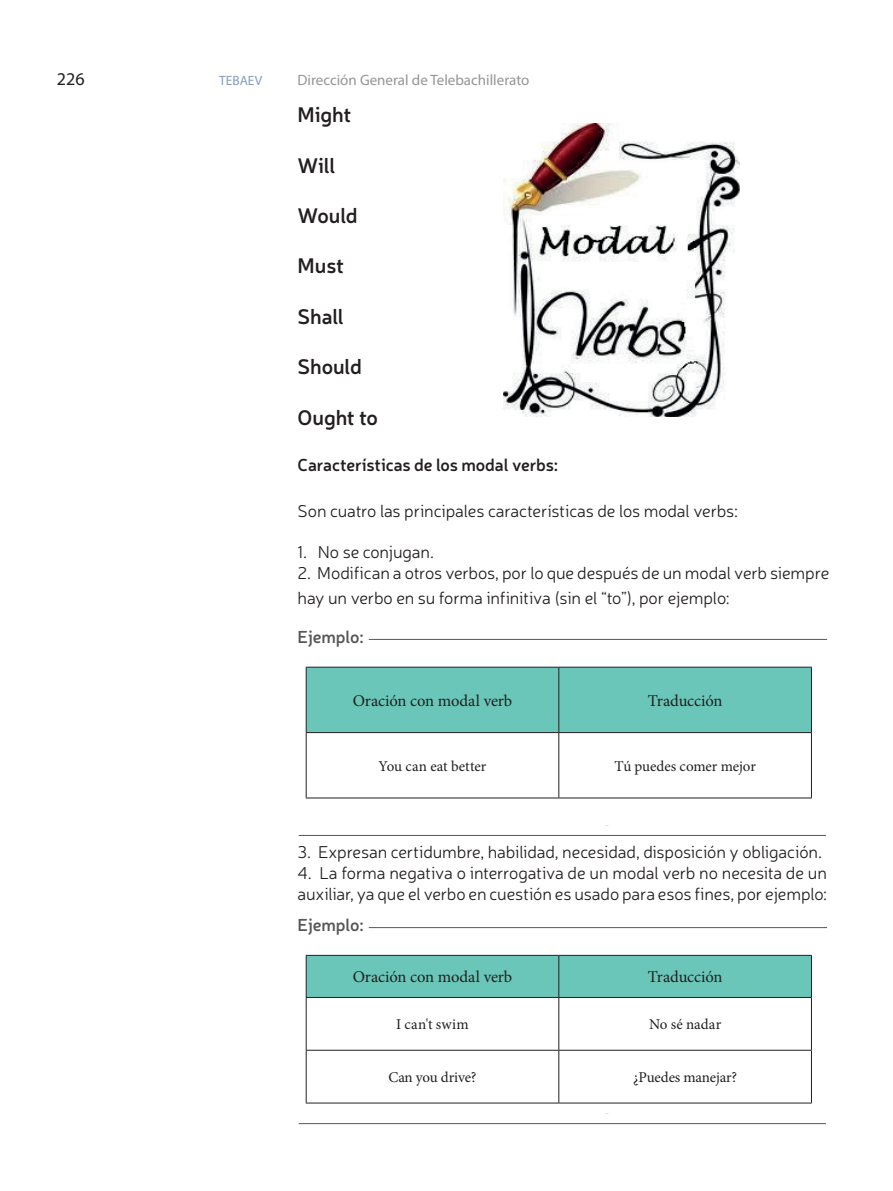
<style>
.page{position:relative;width:893px;height:1191px;background:#fff}
.page>*{position:absolute;margin:0;border:0;box-sizing:border-box;transform-origin:0 0}
.t1{font:600 21px "Neris";letter-spacing:-.01em;color:#231f20}
.t2{font:18px "Myriad Pro";color:#231f20}
.t3{font:300 17.25px/25.2px "Neris";letter-spacing:-.01em;color:#231f20}
.t4{font:600 17.25px "Neris";letter-spacing:-.01em;color:#231f20}
.t5{font:600 17.25px "Neris";letter-spacing:-.005em;color:#57585a}
.t6{font:16.5px "Minion Pro";letter-spacing:-.005em;color:#231f20}
.t7{font:15px "Minion Pro";letter-spacing:-.005em;color:#231f20}
.t8{font:15px "Myriad Pro";color:#939598}
.t9{font:13.5px "Myriad Pro";color:#869cbe}
</style>
<div class="page">
<img style="left:504px;top:123px;width:236px;height:294px">
<svg style="left:307px;top:668px;width:504px;height:129px"></svg>
<hr style="left:306px;top:667px;width:253px;height:1px;background:#231f20">
<hr style="left:306px;top:667px;width:1px;height:65px;background:#231f20">
<hr style="left:559px;top:667px;width:253px;height:1px;background:#231f20">
<hr style="left:558px;top:667px;width:1px;height:65px;background:#231f20">
<hr style="left:811px;top:667px;width:1px;height:65px;background:#231f20">
<hr style="left:306px;top:732px;width:253px;height:1px;background:#231f20">
<hr style="left:306px;top:733px;width:1px;height:64px;background:#231f20">
<hr style="left:559px;top:732px;width:253px;height:1px;background:#231f20">
<hr style="left:558px;top:733px;width:1px;height:64px;background:#231f20">
<hr style="left:811px;top:733px;width:1px;height:64px;background:#231f20">
<hr style="left:306px;top:797px;width:253px;height:1px;background:#231f20">
<hr style="left:559px;top:797px;width:253px;height:1px;background:#231f20">
<hr style="left:369px;top:639px;width:458px;height:1px;background:#57585a">
<hr style="left:299px;top:835px;width:527px;height:1px;background:#57585a">
<div style="left:307px;top:956px;width:504px;height:41px;background:#6ac6b8"></div>
<svg style="left:307px;top:998px;width:504px;height:104px"></svg>
<hr style="left:306px;top:955px;width:253px;height:1px;background:#231f20">
<hr style="left:306px;top:955px;width:1px;height:42px;background:#231f20">
<hr style="left:559px;top:955px;width:253px;height:1px;background:#231f20">
<hr style="left:558px;top:955px;width:1px;height:42px;background:#231f20">
<hr style="left:811px;top:955px;width:1px;height:42px;background:#231f20">
<hr style="left:306px;top:997px;width:253px;height:1px;background:#231f20">
<hr style="left:306px;top:997px;width:1px;height:52px;background:#231f20">
<hr style="left:559px;top:997px;width:253px;height:1px;background:#231f20">
<hr style="left:558px;top:997px;width:1px;height:52px;background:#231f20">
<hr style="left:811px;top:997px;width:1px;height:52px;background:#231f20">
<hr style="left:306px;top:1049px;width:253px;height:1px;background:#231f20">
<hr style="left:306px;top:1050px;width:1px;height:52px;background:#231f20">
<hr style="left:559px;top:1049px;width:253px;height:1px;background:#231f20">
<hr style="left:558px;top:1050px;width:1px;height:52px;background:#231f20">
<hr style="left:811px;top:1050px;width:1px;height:52px;background:#231f20">
<hr style="left:306px;top:1102px;width:253px;height:1px;background:#231f20">
<hr style="left:559px;top:1102px;width:253px;height:1px;background:#231f20">
<hr style="left:369px;top:927px;width:458px;height:1px;background:#57585a">
<hr style="left:299px;top:1123px;width:527px;height:1px;background:#57585a">
<p class="t2" style="left:57px;top:68px;width:29px">226</p>
<p class="t9" style="left:219px;top:72px;width:45px">TEBAEV</p>
<p class="t8" style="left:298px;top:71px;width:233px">Dirección General de Telebachillerato</p>
<p class="t1" style="left:298px;top:100px;width:55px">Might</p>
<p class="t1" style="left:298px;top:151px;width:39px">Will</p>
<p class="t1" style="left:298px;top:201px;width:61px">Would</p>
<p class="t1" style="left:298px;top:252px;width:48px">Must</p>
<p class="t1" style="left:298px;top:302px;width:48px">Shall</p>
<p class="t1" style="left:298px;top:352px;width:66px">Should</p>
<p class="t1" style="left:298px;top:403px;width:82px">Ought to</p>
<p class="t4" style="left:298px;top:453px;width:262px">Características de los modal verbs:</p>
<p class="t3" style="left:298px;top:497px;width:442px">Son cuatro las principales características de los modal verbs:</p>
<p class="t3" style="left:298px;top:539px;width:138px">1. No se conjugan.</p>
<p class="t3" style="left:298px;top:559px;width:533px">2. Modifican a otros verbos, por lo que después de un modal verb siempre hay un verbo en su forma infinitiva (sin el “to”), por ejemplo:</p>
<p class="t5" style="left:298px;top:625px;width:68px">Ejemplo:</p>
<p class="t6" style="left:353px;top:689px;width:161px">Oración con modal verb</p>
<p class="t6" style="left:648px;top:689px;width:76px">Traducción</p>
<p class="t7" style="left:379px;top:756px;width:109px">You can eat better</p>
<p class="t7" style="left:614px;top:756px;width:143px">Tú puedes comer mejor</p>
<p class="t3" style="left:298px;top:839px;width:526px">3. Expresan certidumbre, habilidad, necesidad, disposición y obligación.</p>
<p class="t3" style="left:298px;top:862px;width:531px;line-height:20.7px">4. La forma negativa o interrogativa de un modal verb no necesita de un auxiliar, ya que el verbo en cuestión es usado para esos fines, por ejemplo:</p>
<p class="t5" style="left:298px;top:913px;width:68px">Ejemplo:</p>
<p class="t6" style="left:353px;top:966px;width:161px">Oración con modal verb</p>
<p class="t6" style="left:648px;top:966px;width:76px">Traducción</p>
<p class="t7" style="left:396px;top:1014px;width:74px">I can't swim</p>
<p class="t7" style="left:649px;top:1014px;width:74px">No sé nadar</p>
<p class="t7" style="left:388px;top:1067px;width:90px">Can you drive?</p>
<p class="t7" style="left:633px;top:1067px;width:106px">¿Puedes manejar?</p>
</div>
